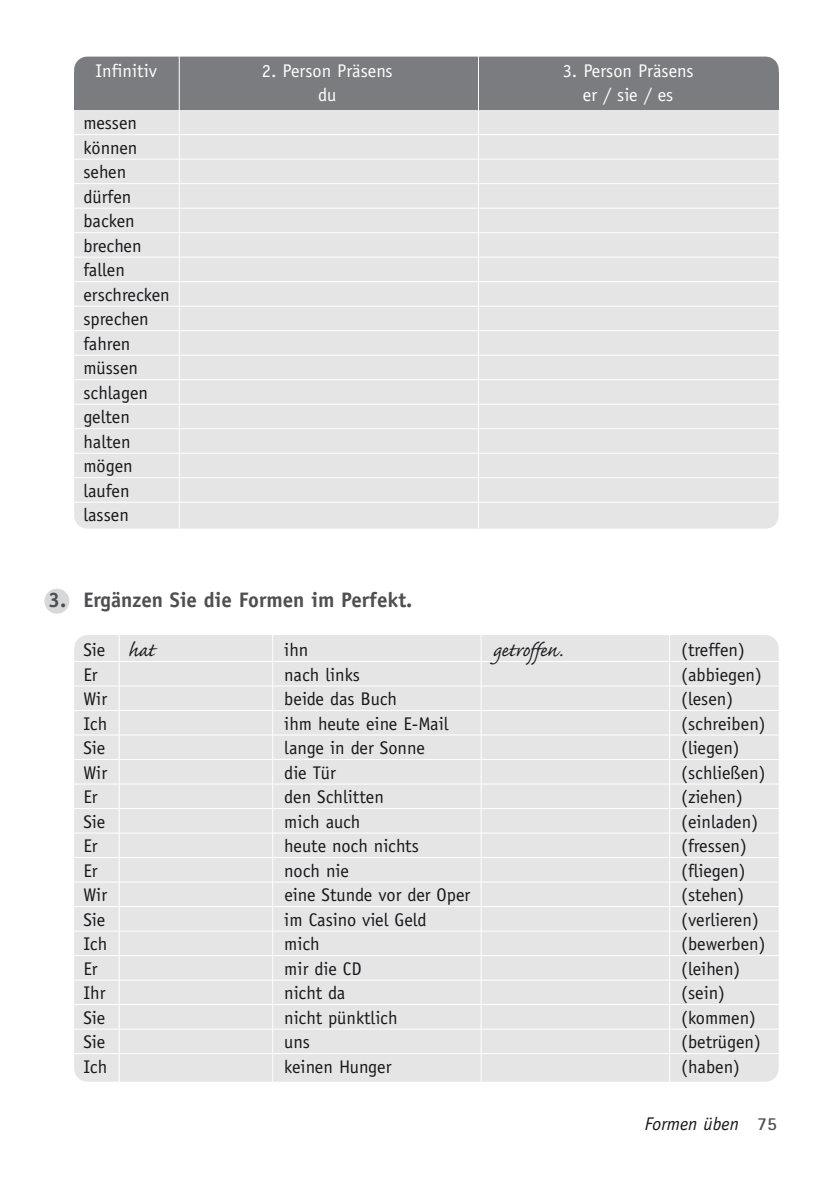
<style>
.page{position:relative;width:822px;height:1178px;background:#fff}
.page>*{position:absolute;margin:0;border:0;box-sizing:border-box;transform-origin:0 0}
.t1{font:24.5px "Caflisch Script";color:#1a171b}
.t2{font:700 21px "Officina Sans";color:#4f4f51}
.t3{font:18.38px/24.5px "Officina Sans";color:#1a171b}
.t4{font:18.38px "Officina Sans";color:#fff}
.t5{font:italic 18.38px "Officina Sans";color:#1a171b}
.s1{font-family:"Caflisch Script";font-size:24.5px}
.s2{font-family:"Rotis Sans Serif";font-weight:700;font-style:normal;color:#4f4f51}
</style>
<div class="page">
<div style="left:74px;top:57px;width:705px;height:471px;background:#e5e5e6;border-radius:13px"></div>
<div style="left:74px;top:635px;width:705px;height:446px;background:#e5e5e6;border-radius:13px"></div>
<div style="left:74px;top:57px;width:705px;height:28px;background:#7a7c7f;border-radius:13px"></div>
<div style="left:74px;top:72px;width:705px;height:38px;background:#7a7c7f"></div>
<hr style="left:179px;top:53px;width:1px;height:493px;background:#fff">
<hr style="left:119px;top:631px;width:1px;height:454px;background:#fff">
<hr style="left:272px;top:631px;width:1px;height:454px;background:#fff">
<hr style="left:481px;top:631px;width:1px;height:454px;background:#fff">
<hr style="left:669px;top:631px;width:1px;height:454px;background:#fff">
<hr style="left:478px;top:53px;width:1px;height:493px;background:#fff">
<div style="left:44px;top:589px;width:25px;height:25px;background:#d7d8d9;border-radius:50%"></div>
<hr style="left:73px;top:134px;width:713px;height:1px;background:#fff">
<hr style="left:73px;top:159px;width:713px;height:1px;background:#fff">
<hr style="left:73px;top:183px;width:713px;height:1px;background:#fff">
<hr style="left:73px;top:208px;width:713px;height:1px;background:#fff">
<hr style="left:73px;top:232px;width:713px;height:1px;background:#fff">
<hr style="left:73px;top:257px;width:713px;height:1px;background:#fff">
<hr style="left:73px;top:281px;width:713px;height:1px;background:#fff">
<hr style="left:73px;top:306px;width:713px;height:1px;background:#fff">
<hr style="left:73px;top:330px;width:713px;height:1px;background:#fff">
<hr style="left:73px;top:355px;width:713px;height:1px;background:#fff">
<hr style="left:73px;top:379px;width:713px;height:1px;background:#fff">
<hr style="left:73px;top:404px;width:713px;height:1px;background:#fff">
<hr style="left:73px;top:428px;width:713px;height:1px;background:#fff">
<hr style="left:73px;top:453px;width:713px;height:1px;background:#fff">
<hr style="left:73px;top:477px;width:713px;height:1px;background:#fff">
<hr style="left:73px;top:502px;width:713px;height:1px;background:#fff">
<hr style="left:46px;top:661px;width:740px;height:1px;background:#fff">
<hr style="left:73px;top:685px;width:713px;height:1px;background:#fff">
<hr style="left:73px;top:710px;width:713px;height:1px;background:#fff">
<hr style="left:73px;top:734px;width:713px;height:1px;background:#fff">
<hr style="left:73px;top:759px;width:713px;height:1px;background:#fff">
<hr style="left:73px;top:783px;width:713px;height:1px;background:#fff">
<hr style="left:73px;top:808px;width:713px;height:1px;background:#fff">
<hr style="left:73px;top:832px;width:713px;height:1px;background:#fff">
<hr style="left:73px;top:857px;width:713px;height:1px;background:#fff">
<hr style="left:73px;top:881px;width:713px;height:1px;background:#fff">
<hr style="left:73px;top:906px;width:713px;height:1px;background:#fff">
<hr style="left:73px;top:930px;width:713px;height:1px;background:#fff">
<hr style="left:73px;top:955px;width:713px;height:1px;background:#fff">
<hr style="left:73px;top:979px;width:713px;height:1px;background:#fff">
<hr style="left:73px;top:1004px;width:713px;height:1px;background:#fff">
<hr style="left:73px;top:1028px;width:713px;height:1px;background:#fff">
<hr style="left:73px;top:1053px;width:713px;height:1px;background:#fff">
<p class="t4" style="left:95px;top:63px;width:63px">Infinitiv</p>
<p class="t4" style="left:262px;top:63px;width:132px">2. Person Präsens</p>
<p class="t4" style="left:563px;top:63px;width:132px">3. Person Präsens</p>
<p class="t4" style="left:318px;top:88px;width:20px">du</p>
<p class="t4" style="left:583px;top:88px;width:92px">er / sie / es</p>
<p class="t3" style="left:83px;top:112px;width:88px">messen können sehen dürfen backen brechen fallen erschrecken sprechen fahren müssen schlagen gelten halten mögen laufen lassen</p>
<p class="t2" style="left:48px;top:592px;width:366px">3. Ergänzen Sie die Formen im Perfekt.</p>
<p class="t3" style="left:83px;top:639px;width:73px">Sie <span class="s1">hat</span></p>
<p class="t3" style="left:284px;top:639px;width:26px">ihn</p>
<h1 class="t1" style="left:493px;top:641px;width:72px">getroffen.</h1>
<p class="t3" style="left:681px;top:639px;width:65px">(treffen)</p>
<p class="t3" style="left:83px;top:664px;width:16px">Er</p>
<p class="t3" style="left:284px;top:664px;width:77px">nach links</p>
<p class="t3" style="left:681px;top:664px;width:82px">(abbiegen)</p>
<p class="t3" style="left:83px;top:688px;width:25px">Wir</p>
<p class="t3" style="left:284px;top:688px;width:114px">beide das Buch</p>
<p class="t3" style="left:681px;top:688px;width:54px">(lesen)</p>
<p class="t3" style="left:83px;top:713px;width:25px">Ich</p>
<p class="t3" style="left:284px;top:713px;width:166px">ihm heute eine E-Mail</p>
<p class="t3" style="left:681px;top:713px;width:86px">(schreiben)</p>
<p class="t3" style="left:83px;top:737px;width:23px">Sie</p>
<p class="t3" style="left:284px;top:737px;width:142px">lange in der Sonne</p>
<p class="t3" style="left:681px;top:737px;width:60px">(liegen)</p>
<p class="t3" style="left:83px;top:762px;width:25px">Wir</p>
<p class="t3" style="left:284px;top:762px;width:53px">die Tür</p>
<p class="t3" style="left:681px;top:762px;width:86px">(schließen)</p>
<p class="t3" style="left:83px;top:786px;width:16px">Er</p>
<p class="t3" style="left:284px;top:786px;width:101px">den Schlitten</p>
<p class="t3" style="left:681px;top:786px;width:63px">(ziehen)</p>
<p class="t3" style="left:83px;top:811px;width:23px">Sie</p>
<p class="t3" style="left:284px;top:811px;width:78px">mich auch</p>
<p class="t3" style="left:681px;top:811px;width:78px">(einladen)</p>
<p class="t3" style="left:83px;top:835px;width:16px">Er</p>
<p class="t3" style="left:284px;top:835px;width:136px">heute noch nichts</p>
<p class="t3" style="left:681px;top:835px;width:67px">(fressen)</p>
<p class="t3" style="left:83px;top:860px;width:16px">Er</p>
<p class="t3" style="left:284px;top:860px;width:66px">noch nie</p>
<p class="t3" style="left:681px;top:860px;width:66px">(fliegen)</p>
<p class="t3" style="left:83px;top:884px;width:25px">Wir</p>
<p class="t3" style="left:284px;top:884px;width:187px">eine Stunde vor der Oper</p>
<p class="t3" style="left:681px;top:884px;width:64px">(stehen)</p>
<p class="t3" style="left:83px;top:909px;width:23px">Sie</p>
<p class="t3" style="left:284px;top:909px;width:144px">im Casino viel Geld</p>
<p class="t3" style="left:681px;top:909px;width:79px">(verlieren)</p>
<p class="t3" style="left:83px;top:933px;width:25px">Ich</p>
<p class="t3" style="left:284px;top:933px;width:37px">mich</p>
<p class="t3" style="left:681px;top:933px;width:86px">(bewerben)</p>
<p class="t3" style="left:83px;top:958px;width:16px">Er</p>
<p class="t3" style="left:284px;top:958px;width:79px">mir die CD</p>
<p class="t3" style="left:681px;top:958px;width:61px">(leihen)</p>
<p class="t3" style="left:83px;top:982px;width:24px">Ihr</p>
<p class="t3" style="left:284px;top:982px;width:63px">nicht da</p>
<p class="t3" style="left:681px;top:982px;width:45px">(sein)</p>
<p class="t3" style="left:83px;top:1007px;width:23px">Sie</p>
<p class="t3" style="left:284px;top:1007px;width:115px">nicht pünktlich</p>
<p class="t3" style="left:681px;top:1007px;width:76px">(kommen)</p>
<p class="t3" style="left:83px;top:1031px;width:23px">Sie</p>
<p class="t3" style="left:284px;top:1031px;width:27px">uns</p>
<p class="t3" style="left:681px;top:1031px;width:81px">(betrügen)</p>
<p class="t3" style="left:83px;top:1056px;width:25px">Ich</p>
<p class="t3" style="left:284px;top:1056px;width:109px">keinen Hunger</p>
<p class="t3" style="left:681px;top:1056px;width:60px">(haben)</p>
<p class="t5" style="left:645px;top:1117px;width:134px">Formen üben <span class="s2">75</span></p>
</div>
